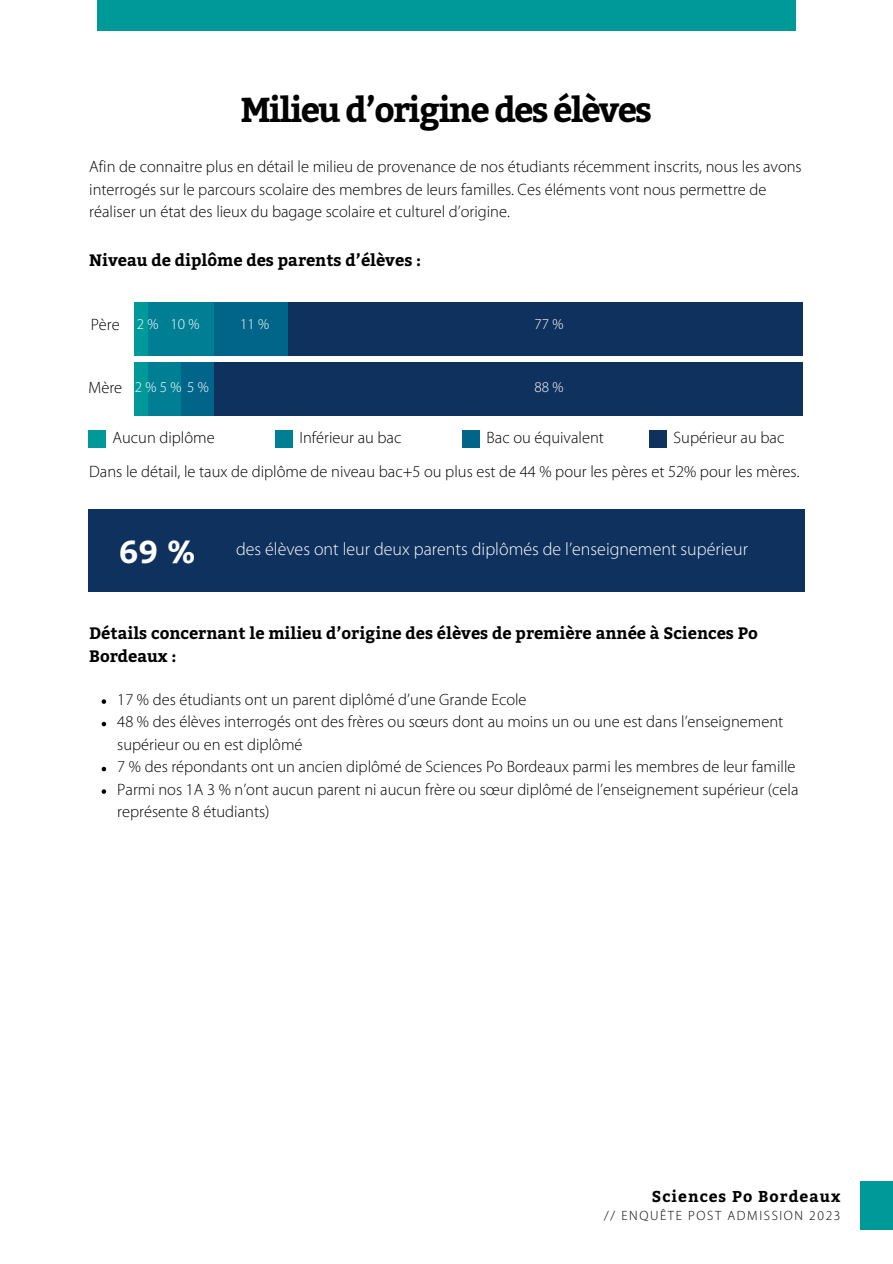
<style>
.page{position:relative;width:893px;height:1264px;background:#fff}
.page>*{position:absolute;margin:0;border:0;box-sizing:border-box;transform-origin:0 0}
.t1{font:700 34.5px "Bitter";letter-spacing:-.05em;color:#000}
.t2{font:700 31.5px "Bitter";color:#fff}
.t3{font:300 18px "Myriad Pro";color:#fff}
.t4{font:300 16.5px/22.5px "Myriad Pro";color:#000}
.t5{font:700 16.5px/23.5px "Bitter";color:#000}
.t6{font:700 15.75px "Bitter";letter-spacing:.07em;color:#000}
.t7{font:300 15px "Myriad Pro";color:#fff}
.t8{font:300 13.5px "Myriad Pro";letter-spacing:.12em;color:#000}
</style>
<div class="page">
<div style="left:860px;top:1181px;width:32px;height:48px;background:#00999a"></div>
<div style="left:97px;top:0;width:698px;height:30px;background:#00999a"></div>
<div style="left:135px;top:303px;width:13px;height:53px;background:#00999a"></div>
<div style="left:148px;top:303px;width:67px;height:53px;background:#007f94"></div>
<div style="left:215px;top:303px;width:73px;height:53px;background:#006588"></div>
<div style="left:288px;top:303px;width:514px;height:53px;background:#0f315e"></div>
<div style="left:135px;top:362px;width:13px;height:53px;background:#00999a"></div>
<div style="left:148px;top:362px;width:33px;height:53px;background:#007f94"></div>
<div style="left:181px;top:362px;width:34px;height:53px;background:#006588"></div>
<div style="left:215px;top:362px;width:587px;height:53px;background:#0f315e"></div>
<div style="left:89px;top:431px;width:17px;height:17px;background:#00999a"></div>
<div style="left:276px;top:431px;width:17px;height:17px;background:#007f94"></div>
<div style="left:463px;top:431px;width:17px;height:17px;background:#006588"></div>
<div style="left:650px;top:431px;width:17px;height:17px;background:#0f315e"></div>
<div style="left:88px;top:510px;width:716px;height:82px;background:#0f315e"></div>
<svg style="left:102px;top:699px;width:4px;height:5px"></svg>
<svg style="left:102px;top:721px;width:4px;height:5px"></svg>
<svg style="left:102px;top:766px;width:4px;height:5px"></svg>
<svg style="left:102px;top:789px;width:4px;height:4px"></svg>
<p class="t1" style="left:240px;top:84px;width:413px">Milieu d’origine des élèves</p>
<p class="t4" style="left:89px;top:157px;width:714px">Afin de connaitre plus en détail le milieu de provenance de nos étudiants récemment inscrits, nous les avons interrogés sur le parcours scolaire des membres de leurs familles. Ces éléments vont nous permettre de réaliser un état des lieux du bagage scolaire et culturel d’origine.</p>
<p class="t5" style="left:89px;top:247px;width:333px">Niveau de diplôme des parents d’élèves :</p>
<p class="t4" style="left:91px;top:314px;width:31px">Père</p>
<p class="t7" style="left:137px;top:317px;width:23px">2%</p>
<p class="t7" style="left:170px;top:317px;width:30px">10%</p>
<p class="t7" style="left:240px;top:317px;width:30px">11%</p>
<p class="t7" style="left:534px;top:317px;width:30px">77%</p>
<p class="t4" style="left:89px;top:378px;width:35px">Mère</p>
<p class="t7" style="left:135px;top:381px;width:76px">2%5% 5%</p>
<p class="t7" style="left:534px;top:381px;width:30px">88%</p>
<p class="t4" style="left:112px;top:427px;width:104px">Aucun diplôme</p>
<p class="t4" style="left:299px;top:427px;width:103px">Inférieur au bac</p>
<p class="t4" style="left:486px;top:427px;width:119px">Bac ou équivalent</p>
<p class="t4" style="left:673px;top:427px;width:112px">Supérieur au bac</p>
<p class="t4" style="left:89px;top:461px;width:711px">Dans le détail, le taux de diplôme de niveau bac+5 ou plus est de 44 % pour les pères et 52% pour les mères.</p>
<p class="t2" style="left:119px;top:528px;width:79px">69 %</p>
<p class="t3" style="left:236px;top:542px;width:513px">des élèves ont leur deux parents diplômés de l’enseignement supérieur</p>
<p class="t5" style="left:89px;top:620px;width:670px">Détails concernant le milieu d’origine des élèves de première année à Sciences Po<br>Bordeaux :</p>
<p class="t4" style="left:117px;top:689px;width:411px">17 % des étudiants ont un parent diplômé d’une Grande Ecole</p>
<p class="t4" style="left:117px;top:712px;width:667px">48 % des élèves interrogés ont des frères ou sœurs dont au moins un ou une est dans l’enseignement supérieur ou en est diplômé</p>
<p class="t4" style="left:117px;top:757px;width:679px">7 % des répondants ont un ancien diplômé de Sciences Po Bordeaux parmi les membres de leur famille</p>
<p class="t4" style="left:117px;top:779px;width:682px">Parmi nos 1A 3 % n’ont aucun parent ni aucun frère ou sœur diplômé de l’enseignement supérieur (cela représente 8 étudiants)</p>
<p class="t6" style="left:651px;top:1184px;width:190px">Sciences Po Bordeaux</p>
<p class="t8" style="left:604px;top:1210px;width:238px">// ENQUÊTE POST ADMISSION 2023</p>
</div>
